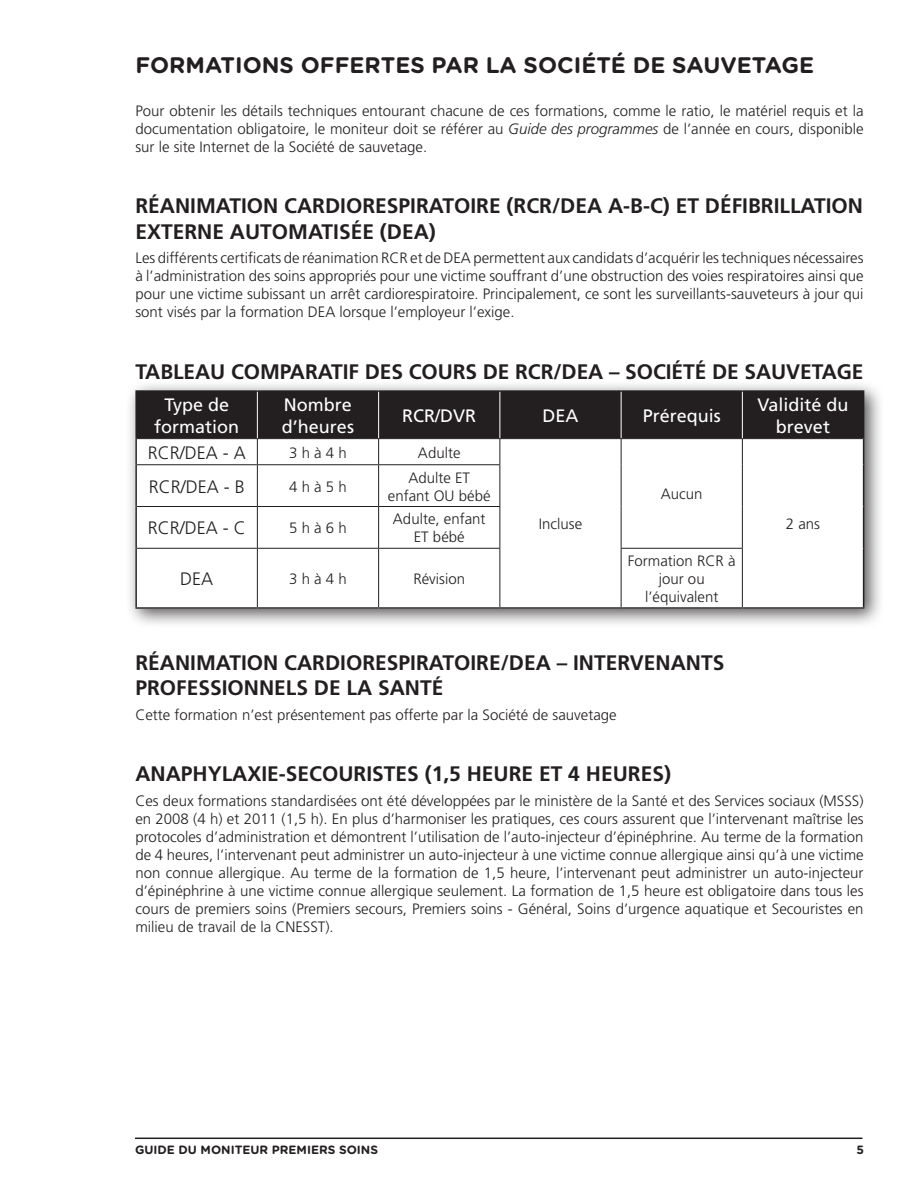
<style>
.page{position:relative;width:918px;height:1188px;background:#fff}
.page>*{position:absolute;margin:0;border:0;box-sizing:border-box;transform-origin:0 0}
.t1{font:700 22.5px "Gotham Rounded";color:#231f20}
.t2{font:700 21px/25.2px "Frutiger";color:#231f20}
.t3{font:18px/21.6px "Frutiger";color:#fff;text-align:center}
.t4{font:300 18px "Frutiger";color:#231f20}
.t5{font:300 15px/18px "Frutiger";color:#231f20;text-align:justify}
.t6{font:700 12px "Gotham Rounded";color:#231f20}
.s1{font-style:italic}
</style>
<div class="page">
<hr style="left:135px;top:1138px;width:727px;height:1px;background:#231f20">
<div style="left:125px;top:380px;width:759px;height:249px;background:#231f20;opacity:.75"></div>
<svg style="left:137px;top:465px;width:726px;height:142px"></svg>
<hr style="left:135px;top:390px;width:122px;height:2px;background:#231f20">
<hr style="left:135px;top:392px;width:2px;height:47px;background:#231f20">
<hr style="left:257px;top:390px;width:122px;height:2px;background:#231f20">
<hr style="left:379px;top:390px;width:121px;height:2px;background:#231f20">
<hr style="left:500px;top:390px;width:121px;height:2px;background:#231f20">
<hr style="left:621px;top:390px;width:121px;height:2px;background:#231f20">
<hr style="left:742px;top:390px;width:122px;height:2px;background:#231f20">
<hr style="left:135px;top:439px;width:2px;height:26px;background:#231f20">
<hr style="left:135px;top:465px;width:2px;height:42px;background:#231f20">
<hr style="left:863px;top:465px;width:1px;height:42px;background:#231f20">
<hr style="left:135px;top:507px;width:2px;height:41px;background:#231f20">
<hr style="left:863px;top:507px;width:1px;height:41px;background:#231f20">
<hr style="left:135px;top:548px;width:2px;height:59px;background:#231f20">
<hr style="left:863px;top:548px;width:1px;height:59px;background:#231f20">
<hr style="left:135px;top:607px;width:122px;height:2px;background:#231f20">
<hr style="left:257px;top:607px;width:122px;height:2px;background:#231f20">
<hr style="left:379px;top:607px;width:121px;height:2px;background:#231f20">
<hr style="left:500px;top:607px;width:121px;height:2px;background:#231f20">
<hr style="left:621px;top:607px;width:121px;height:2px;background:#231f20">
<hr style="left:742px;top:607px;width:122px;height:2px;background:#231f20">
<hr style="left:621px;top:465px;width:1px;height:42px;background:#231f20">
<hr style="left:621px;top:507px;width:1px;height:41px;background:#231f20">
<svg style="left:136px;top:391px;width:728px;height:74px"></svg>
<hr style="left:742px;top:465px;width:1px;height:42px;background:#231f20">
<hr style="left:742px;top:507px;width:1px;height:41px;background:#231f20">
<hr style="left:137px;top:464px;width:120px;height:1px;background:#231f20">
<hr style="left:257px;top:464px;width:122px;height:1px;background:#231f20">
<hr style="left:257px;top:465px;width:1px;height:41px;background:#231f20">
<hr style="left:379px;top:464px;width:121px;height:1px;background:#231f20">
<hr style="left:378px;top:465px;width:1px;height:41px;background:#231f20">
<hr style="left:500px;top:465px;width:1px;height:41px;background:#231f20">
<hr style="left:137px;top:506px;width:120px;height:1px;background:#231f20">
<hr style="left:257px;top:506px;width:122px;height:1px;background:#231f20">
<hr style="left:257px;top:507px;width:1px;height:41px;background:#231f20">
<hr style="left:379px;top:506px;width:121px;height:1px;background:#231f20">
<hr style="left:378px;top:507px;width:1px;height:41px;background:#231f20">
<hr style="left:500px;top:507px;width:1px;height:41px;background:#231f20">
<hr style="left:137px;top:548px;width:120px;height:1px;background:#231f20">
<hr style="left:257px;top:548px;width:122px;height:1px;background:#231f20">
<hr style="left:257px;top:549px;width:1px;height:58px;background:#231f20">
<hr style="left:379px;top:548px;width:121px;height:1px;background:#231f20">
<hr style="left:378px;top:549px;width:1px;height:58px;background:#231f20">
<hr style="left:500px;top:549px;width:1px;height:58px;background:#231f20">
<hr style="left:621px;top:548px;width:122px;height:1px;background:#231f20">
<hr style="left:621px;top:549px;width:1px;height:58px;background:#231f20">
<hr style="left:742px;top:549px;width:1px;height:58px;background:#231f20">
<p class="t1" style="left:135px;top:51px;width:680px">FORMATIONS OFFERTES PAR LA SOCIÉTÉ DE SAUVETAGE</p>
<p class="t5" style="left:135px;top:102px;width:730px">Pour obtenir les détails techniques entourant chacune de ces formations, comme le ratio, le matériel requis et la documentation obligatoire, le moniteur doit se référer au <span class="s1">Guide des programmes</span> de l’année en cours, disponible sur le site Internet de la Société de sauvetage.</p>
<p class="t2" style="left:135px;top:193px;width:729px">RÉANIMATION CARDIORESPIRATOIRE (RCR/DEA A-B-C) ET DÉFIBRILLATION<br>EXTERNE AUTOMATISÉE (DEA)</p>
<p class="t5" style="left:135px;top:249px;width:730px">Les différents certificats de réanimation RCR et de DEA permettent aux candidats d’acquérir les techniques nécessaires à l’administration des soins appropriés pour une victime souffrant d’une obstruction des voies respiratoires ainsi que pour une victime subissant un arrêt cardiorespiratoire. Principalement, ce sont les surveillants-sauveteurs à jour qui sont visés par la formation DEA lorsque l’employeur l’exige.</p>
<p class="t2" style="left:135px;top:359px;width:730px">TABLEAU COMPARATIF DES COURS DE RCR/DEA – SOCIÉTÉ DE SAUVETAGE</p>
<p class="t3" style="left:154px;top:394px;width:87px">Type de formation</p>
<p class="t3" style="left:282px;top:394px;width:74px;text-align:left">Nombre d’heures</p>
<p class="t3" style="left:402px;top:405px;width:75px">RCR/DVR</p>
<p class="t3" style="left:543px;top:405px;width:37px">DEA</p>
<p class="t3" style="left:643px;top:405px;width:80px">Prérequis</p>
<p class="t3" style="left:757px;top:394px;width:93px">Validité du brevet</p>
<p class="t4" style="left:148px;top:442px;width:100px">RCR/DEA - A</p>
<p class="t5" style="left:289px;top:443px;width:59px">3 h à 4 h</p>
<p class="t5" style="left:418px;top:443px;width:44px">Adulte</p>
<p class="t4" style="left:149px;top:476px;width:98px">RCR/DEA - B</p>
<p class="t5" style="left:289px;top:477px;width:59px">4 h à 5 h</p>
<p class="t5" style="left:408px;top:468px;width:63px">Adulte ET</p>
<p class="t5" style="left:388px;top:486px;width:104px">enfant OU bébé</p>
<p class="t4" style="left:148px;top:518px;width:100px">RCR/DEA - C</p>
<p class="t5" style="left:289px;top:519px;width:59px">5 h à 6 h</p>
<p class="t5" style="left:393px;top:510px;width:94px;text-align:center">Adulte, enfant<br>ET bébé</p>
<p class="t4" style="left:180px;top:569px;width:35px">DEA</p>
<p class="t5" style="left:289px;top:570px;width:59px">3 h à 4 h</p>
<p class="t5" style="left:413px;top:570px;width:53px">Révision</p>
<p class="t5" style="left:539px;top:515px;width:45px">Incluse</p>
<p class="t5" style="left:661px;top:485px;width:43px">Aucun</p>
<p class="t5" style="left:628px;top:552px;width:109px;text-align:center">Formation RCR à jour ou l’équivalent</p>
<p class="t2" style="left:135px;top:650px;width:591px">RÉANIMATION CARDIORESPIRATOIRE/DEA – INTERVENANTS<br>PROFESSIONNELS DE LA SANTÉ</p>
<p class="t5" style="left:135px;top:706px;width:483px">Cette formation n’est présentement pas offerte par la Société de sauvetage</p>
<p class="t5" style="left:786px;top:515px;width:36px">2 ans</p>
<p class="t2" style="left:135px;top:761px;width:537px">ANAPHYLAXIE-SECOURISTES (1,5 HEURE ET 4 HEURES)</p>
<p class="t5" style="left:135px;top:792px;width:730px">Ces deux formations standardisées ont été développées par le ministère de la Santé et des Services sociaux (MSSS) en 2008 (4 h) et 2011 (1,5 h). En plus d’harmoniser les pratiques, ces cours assurent que l’intervenant maîtrise les protocoles d’administration et démontrent l’utilisation de l’auto-injecteur d’épinéphrine. Au terme de la formation de 4 heures, l’intervenant peut administrer un auto-injecteur à une victime connue allergique ainsi qu’à une victime non connue allergique. Au terme de la formation de 1,5 heure, l’intervenant peut administrer un auto-injecteur d’épinéphrine à une victime connue allergique seulement. La formation de 1,5 heure est obligatoire dans tous les cours de premiers soins (Premiers secours, Premiers soins - Général, Soins d’urgence aquatique et Secouristes en milieu de travail de la CNESST).</p>
<p class="t6" style="left:135px;top:1143px;width:245px">GUIDE DU MONITEUR PREMIERS SOINS</p>
<p class="t6" style="left:856px;top:1143px;width:9px">5</p>
</div>
